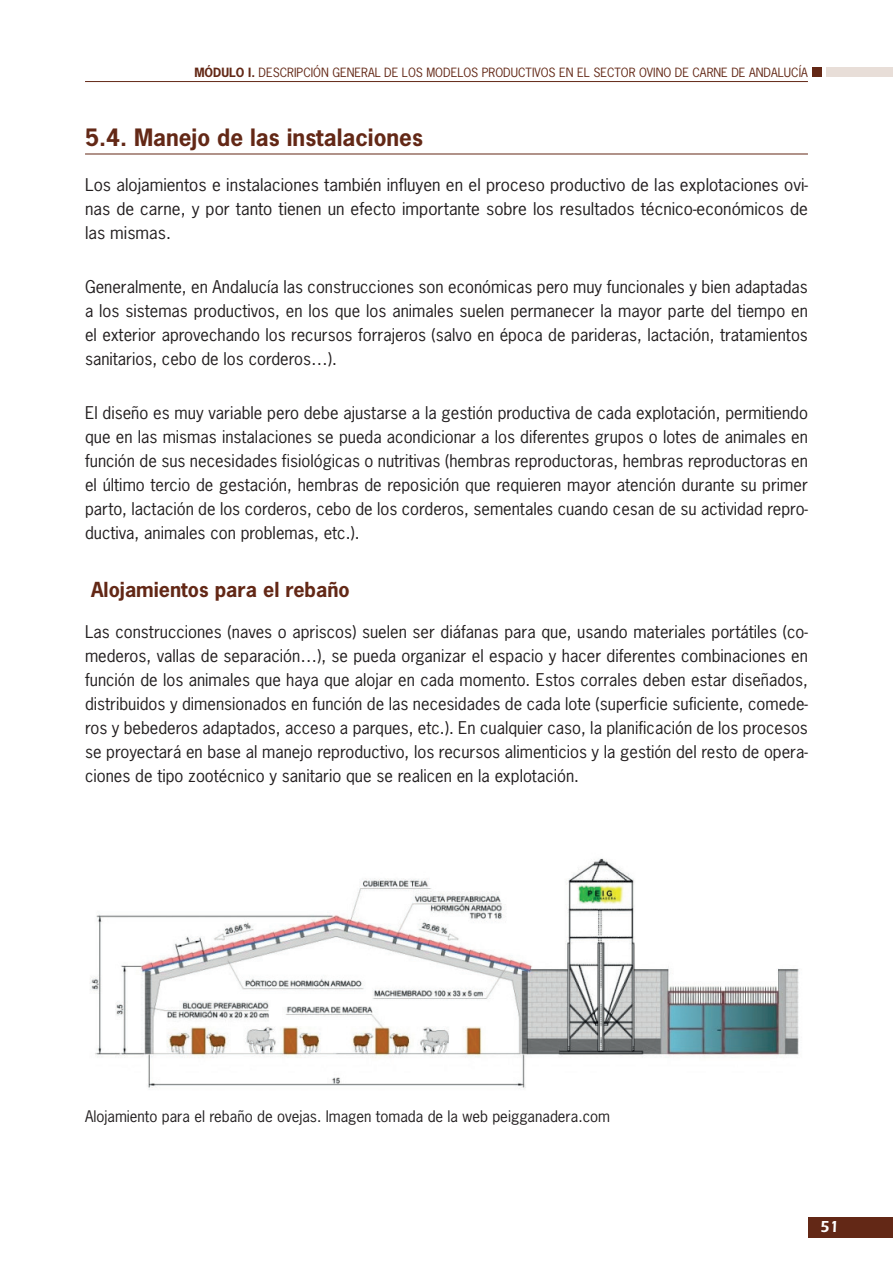
<style>
.page{position:relative;width:893px;height:1263px;background:#fff}
.page>*{position:absolute;margin:0;border:0;box-sizing:border-box;transform-origin:0 0}
.t1{font:700 22.5px "News Gothic";color:#632816}
.t2{font:700 19.5px "News Gothic";color:#632816}
.t3{font:16.5px/24px "News Gothic";color:#231f20;text-align:justify}
.t4{font:16.5px/24px "News Gothic";color:#231f20;text-align:justify;scale:1.04 1}
.t5{font:600 16.5px "ITC Eras Std";color:#fff;scale:.91 1}
.t6{font:15px "News Gothic";color:#231f20}
.t7{font:12px "News Gothic";color:#632816}
.s1{font-weight:700}
</style>
<div class="page">
<div style="left:808px;top:1216px;width:85px;height:21px;background:#632816"></div>
<hr style="left:85px;top:81px;width:723px;height:1px;background:#632816">
<div style="left:826px;top:67px;width:67px;height:10px;background:#e8ded8"></div>
<div style="left:812px;top:67px;width:10px;height:10px;background:#632816"></div>
<hr style="left:85px;top:154px;width:723px;height:1px;background:#632816">
<img style="left:90px;top:858px;width:709px;height:232px">
<p class="t7" style="left:194px;top:64px;width:615px"><span class="s1">MÓDULO I.</span> DESCRIPCIÓN GENERAL DE LOS MODELOS PRODUCTIVOS EN EL SECTOR OVINO DE CARNE DE ANDALUCÍA</p>
<h1 class="t1" style="left:85px;top:122px;width:339px">5.4. Manejo de las instalaciones</h1>
<p class="t4" style="left:85px;top:173px;width:697px">Los alojamientos e instalaciones también influyen en el proceso productivo de las explotaciones ovi&shy;nas de carne, y por tanto tienen un efecto importante sobre los resultados técnico-económicos de las mismas.</p>
<p class="t3" style="left:85px;top:274px;width:724px">Generalmente, en Andalucía las construcciones son económicas pero muy funcionales y bien adaptadas a los sistemas productivos, en los que los animales suelen permanecer la mayor parte del tiempo en el exterior aprovechando los recursos forrajeros (salvo en época de parideras, lactación, tratamientos sanitarios, cebo de los corderos…).</p>
<p class="t3" style="left:85px;top:400px;width:724px">El diseño es muy variable pero debe ajustarse a la gestión productiva de cada explotación, permitiendo que en las mismas instalaciones se pueda acondicionar a los diferentes grupos o lotes de animales en función de sus necesidades fisiológicas o nutritivas (hembras reproductoras, hembras reproductoras en el último tercio de gestación, hembras de reposición que requieren mayor atención durante su primer parto, lactación de los corderos, cebo de los corderos, sementales cuando cesan de su actividad repro&shy;ductiva, animales con problemas, etc.).</p>
<p class="t2" style="left:91px;top:576px;width:260px">Alojamientos para el rebaño</p>
<p class="t3" style="left:85px;top:619px;width:724px">Las construcciones (naves o apriscos) suelen ser diáfanas para que, usando materiales portátiles (co&shy;mederos, vallas de separación…), se pueda organizar el espacio y hacer diferentes combinaciones en función de los animales que haya que alojar en cada momento. Estos corrales deben estar diseñados, distribuidos y dimensionados en función de las necesidades de cada lote (superficie suficiente, comede&shy;ros y bebederos adaptados, acceso a parques, etc.). En cualquier caso, la planificación de los procesos se proyectará en base al manejo reproductivo, los recursos alimenticios y la gestión del resto de opera&shy;ciones de tipo zootécnico y sanitario que se realicen en la explotación.</p>
<p class="t6" style="left:85px;top:1107px;width:527px">Alojamiento para el rebaño de ovejas. Imagen tomada de la web peigganadera.com</p>
<p class="t5" style="left:820px;top:1217px;width:22px">51</p>
</div>
